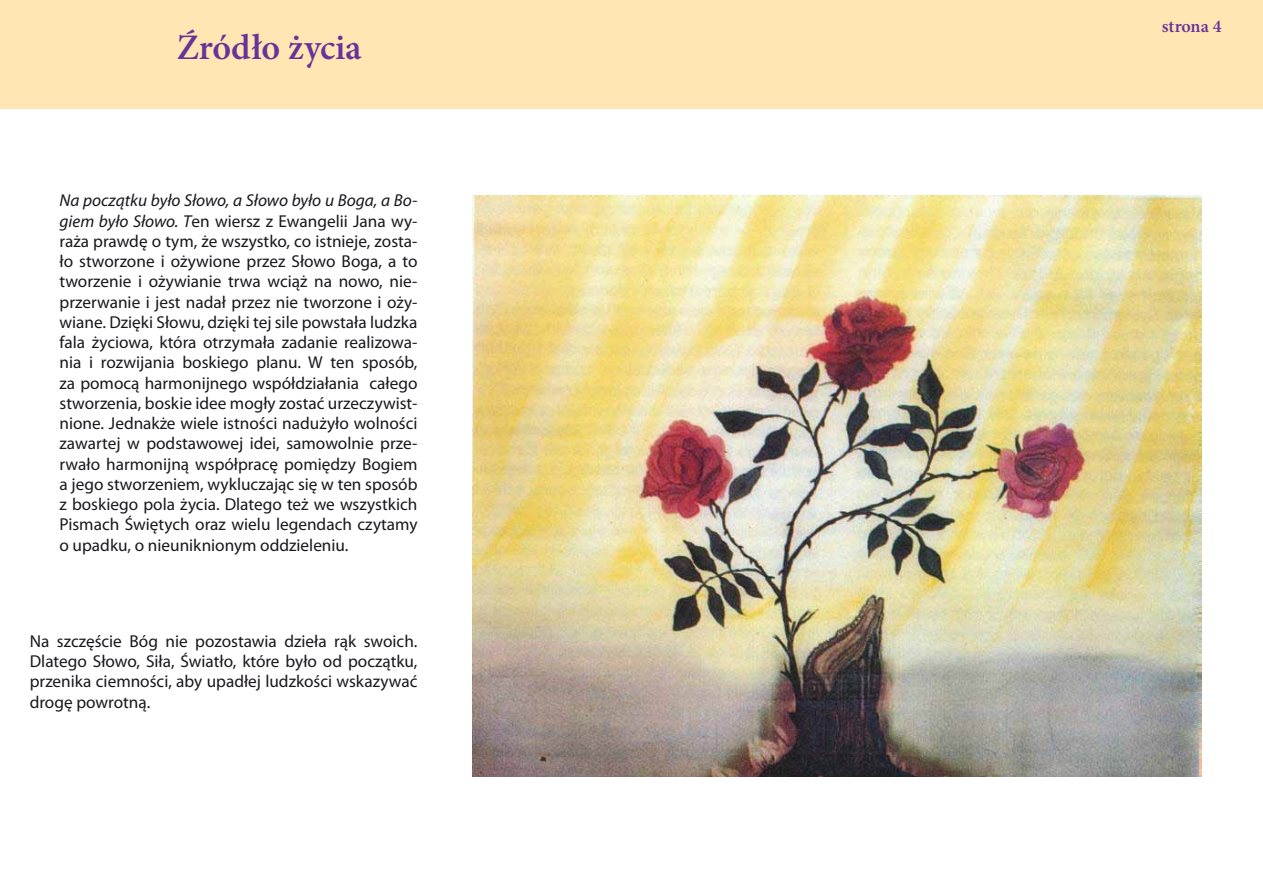
<style>
.page{position:relative;width:1263px;height:893px;background:#fff}
.page>*{position:absolute;margin:0;border:0;box-sizing:border-box;transform-origin:0 0}
.t1{font:600 36px "Minion Pro";letter-spacing:-.005em;color:#639}
.t2{font:600 18px "Minion Pro";letter-spacing:-.005em;color:#639}
.t3{font:17.25px/20.2px "Myriad Pro";color:#1a171c;text-align:justify}
.s1{font-style:italic}
</style>
<div class="page">
<div style="left:0;top:0;width:1263px;height:108px;background:#ffe6b3"></div>
<img style="left:472px;top:196px;width:730px;height:580px">
<h1 class="t1" style="left:177px;top:23px;width:186px">Źródło życia</h1>
<p class="t3" style="left:60px;top:190px;width:359px"><span class="s1">Na początku było Słowo, a Słowo było u Boga, a Bo&shy;giem było Słowo. T</span>en wiersz z Ewangelii Jana wy&shy;raża prawdę o tym, że wszystko, co istnieje, zosta&shy;ło stworzone i ożywione przez Słowo Boga, a to tworzenie i ożywianie trwa wciąż na nowo, nie&shy;przerwanie i jest nadał przez nie tworzone i oży&shy;wiane. Dzięki Słowu, dzięki tej sile powstała ludzka fala życiowa, która otrzymała zadanie realizowa&shy;nia i rozwijania boskiego planu. W ten sposób, za pomocą harmonijnego współdziałania całego stworzenia, boskie idee mogły zostać urzeczywist&shy;nione. Jednakże wiele istności nadużyło wolności zawartej w podstawowej idei, samowolnie prze&shy;rwało harmonijną współpracę pomiędzy Bogiem a jego stworzeniem, wykluczając się w ten sposób z boskiego pola życia. Dlatego też we wszystkich Pismach Świętych oraz wielu legendach czytamy o upadku, o nieuniknionym oddzieleniu.</p>
<p class="t3" style="left:30px;top:630px;width:389px">Na szczęście Bóg nie pozostawia dzieła rąk swoich.<br>Dlatego Słowo, Siła, Światło, które było od początku, przenika ciemności, aby upadłej ludzkości wskazywać drogę powrotną.</p>
<p class="t2" style="left:1162px;top:14px;width:61px">strona 4</p>
</div>
